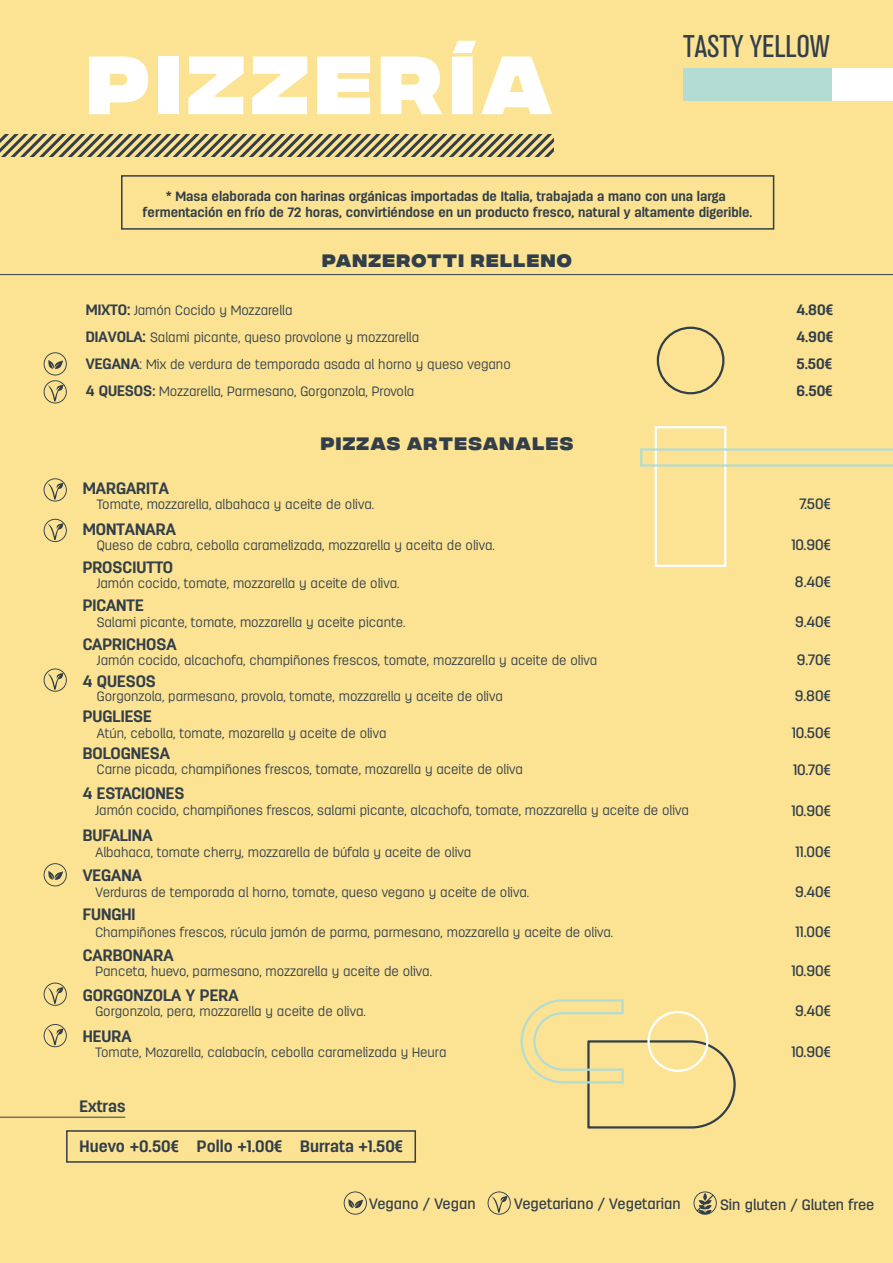
<style>
.page{position:relative;width:893px;height:1263px;background:#fbe393}
.page>*{position:absolute;margin:0;border:0;box-sizing:border-box;transform-origin:0 0}
.t1{font:800 82.5px "Integral CF";letter-spacing:.075em;color:#fff}
.t2{font:condensed 31.05px "Akzidenz Grotesk BQ";color:#323e49}
.t3{font:800 18px "Integral CF";letter-spacing:.075em;color:#323e49}
.t4{font:700 16.5px/35.7px "Antartida";color:#323e49}
.t5{font:500 15px "Antartida";color:#323e49}
.t6{font:700 15px/27px "Antartida";color:#323e49;text-align:justify}
.t7{font:300 13.5px/27px "Antartida";color:#323e49}
.t8{font:700 13.5px/16.2px "Antartida";color:#323e49;text-align:center}
.s1{font-weight:700;font-size:15px}
.s2{font-weight:700}
</style>
<div class="page">
<div style="left:816px;top:68px;width:77px;height:32px;background:#fff"></div>
<div style="left:684px;top:68px;width:148px;height:32px;background:#b3dcd2"></div>
<hr style="left:0;top:274px;width:893px;height:1px;background:#323e49">
<hr style="left:0;top:1117px;width:125px;height:1px;background:#323e49">
<svg style="left:44px;top:863px;width:23px;height:23px"></svg>
<svg style="left:44px;top:478px;width:23px;height:23px"></svg>
<svg style="left:44px;top:352px;width:23px;height:51px"></svg>
<svg style="left:44px;top:519px;width:23px;height:23px"></svg>
<svg style="left:44px;top:668px;width:23px;height:24px"></svg>
<svg style="left:44px;top:1024px;width:23px;height:23px"></svg>
<svg style="left:44px;top:982px;width:23px;height:24px"></svg>
<div style="left:655px;top:426px;width:71px;height:141px;border:2px solid #fff"></div>
<div style="left:657px;top:327px;width:67px;height:67px;border:2px solid #323e48;border-radius:50%"></div>
<svg style="left:520px;top:999px;width:216px;height:130px"></svg>
<div style="left:647px;top:1011px;width:61px;height:61px;border:2px solid #fff;border-radius:50%"></div>
<svg style="left:0;top:134px;width:554px;height:23px"></svg>
<div style="left:121px;top:175px;width:653px;height:55px;border:2px solid #323e49"></div>
<svg style="left:640px;top:448px;width:253px;height:19px"></svg>
<svg style="left:344px;top:1191px;width:23px;height:24px"></svg>
<svg style="left:488px;top:1191px;width:23px;height:24px"></svg>
<svg style="left:693px;top:1191px;width:24px;height:24px"></svg>
<div style="left:66px;top:1130px;width:350px;height:33px;border:2px solid #323e49"></div>
<h1 class="t1" style="left:87px;top:37px;width:467px">PIZZERÍA</h1>
<h2 class="t2" style="left:683px;top:29px;width:148px">TASTY YELLOW</h2>
<p class="t8" style="left:143px;top:188px;width:611px">* Masa elaborada con harinas orgánicas importadas de Italia, trabajada a mano con una larga fermentación en frío de 72 horas, convirtiéndose en un producto fresco, natural y altamente digerible.</p>
<h3 class="t3" style="left:322px;top:250px;width:251px">PANZEROTTI RELLENO</h3>
<p class="t7" style="left:86px;top:297px;width:426px"><span class="s1">MIXTO:</span> Jamón Cocido y Mozzarella<br><span class="s1">DIAVOLA:</span> Salami picante, queso provolone y mozzarella<br><span class="s1">VEGANA</span>: Mix de verdura de temporada asada al horno y queso vegano <span class="s1">4 QUESOS</span><span class="s2">:</span> Mozzarella, Parmesano, Gorgonzola, Provola</p>
<p class="t6" style="left:796px;top:296px;width:38px">4.80€ 4.90€ 5.50€ 6.50€</p>
<h3 class="t3" style="left:321px;top:433px;width:254px">PIZZAS ARTESANALES</h3>
<p class="t4" style="left:83px;top:471px;width:88px">MARGARITA</p>
<p class="t7" style="left:97px;top:491px;width:279px">Tomate, mozzarella, albahaca y aceite de oliva.</p>
<p class="t4" style="left:83px;top:511px;width:95px">MONTANARA</p>
<p class="t7" style="left:97px;top:531px;width:400px">Queso de cabra, cebolla caramelizada, mozzarella y aceita de oliva.</p>
<p class="t4" style="left:83px;top:550px;width:92px">PROSCIUTTO</p>
<p class="t4" style="left:83px;top:588px;width:62px">PICANTE</p>
<p class="t4" style="left:83px;top:626px;width:95px">CAPRICHOSA</p>
<p class="t4" style="left:83px;top:663px;width:75px">4 QUESOS<br>PUGLIESE</p>
<p class="t4" style="left:83px;top:736px;width:89px">BOLOGNESA</p>
<p class="t4" style="left:83px;top:776px;width:103px">4 ESTACIONES</p>
<p class="t4" style="left:83px;top:817px;width:71px">BUFALINA</p>
<p class="t7" style="left:97px;top:570px;width:304px">Jamón cocido, tomate, mozzarella y aceite de oliva.</p>
<p class="t7" style="left:97px;top:609px;width:310px">Salami picante, tomate, mozzarella y aceite picante.</p>
<p class="t7" style="left:97px;top:647px;width:502px">Jamón cocido, alcachofa, champiñones frescos, tomate, mozzarella y aceite de oliva</p>
<p class="t7" style="left:97px;top:683px;width:407px">Gorgonzola, parmesano, provola, tomate, mozzarella y aceite de oliva</p>
<p class="t7" style="left:97px;top:720px;width:291px">Atún, cebolla, tomate, mozarella y aceite de oliva</p>
<p class="t7" style="left:97px;top:756px;width:427px">Carne picada, champiñones frescos, tomate, mozarella y aceite de oliva</p>
<p class="t7" style="left:95px;top:797px;width:595px">Jamón cocido, champiñones frescos, salami picante, alcachofa, tomate, mozzarella y aceite de oliva</p>
<p class="t7" style="left:95px;top:839px;width:377px">Albahaca, tomate cherry, mozzarella de búfala y aceite de oliva</p>
<p class="t7" style="left:95px;top:878px;width:435px">Verduras de temporada al horno, tomate, queso vegano y aceite de oliva.</p>
<p class="t4" style="left:83px;top:857px;width:61px">VEGANA</p>
<p class="t4" style="left:83px;top:896px;width:54px">FUNGHI</p>
<p class="t7" style="left:95px;top:919px;width:519px">Champiñones frescos, rúcula jamón de parma, parmesano, mozzarella y aceite de oliva.</p>
<p class="t4" style="left:83px;top:937px;width:92px">CARBONARA</p>
<p class="t7" style="left:95px;top:958px;width:338px">Panceta, huevo, parmesano, mozzarella y aceite de oliva.</p>
<p class="t4" style="left:83px;top:977px;width:157px">GORGONZOLA Y PERA</p>
<p class="t7" style="left:95px;top:998px;width:272px">Gorgonzola, pera, mozzarella y aceite de oliva.</p>
<p class="t4" style="left:83px;top:1018px;width:50px">HEURA</p>
<p class="t7" style="left:95px;top:1039px;width:352px">Tomate, Mozarella, calabacín, cebolla caramelizada y Heura</p>
<p class="t4" style="left:80px;top:1088px;width:47px">Extras</p>
<p class="t4" style="left:80px;top:1128px;width:325px">Huevo +0.50€ Pollo +1.00€ Burrata +1.50€</p>
<p class="t5" style="left:799px;top:495px;width:33px">7.50€</p>
<p class="t5" style="left:791px;top:536px;width:41px">10.90€</p>
<p class="t5" style="left:795px;top:573px;width:38px">8.40€</p>
<p class="t5" style="left:795px;top:614px;width:37px">9.40€</p>
<p class="t5" style="left:797px;top:651px;width:36px">9.70€</p>
<p class="t5" style="left:795px;top:688px;width:38px">9.80€</p>
<p class="t5" style="left:792px;top:724px;width:41px">10.50€</p>
<p class="t5" style="left:793px;top:761px;width:39px">10.70€</p>
<p class="t5" style="left:791px;top:802px;width:41px">10.90€</p>
<p class="t5" style="left:795px;top:843px;width:37px">11.00€</p>
<p class="t5" style="left:795px;top:883px;width:37px">9.40€</p>
<p class="t5" style="left:795px;top:923px;width:37px">11.00€</p>
<p class="t5" style="left:791px;top:962px;width:41px">10.90€</p>
<p class="t5" style="left:795px;top:1002px;width:37px">9.40€</p>
<p class="t5" style="left:791px;top:1043px;width:41px">10.90€</p>
<p class="t5" style="left:369px;top:1195px;width:108px">Vegano / Vegan</p>
<p class="t5" style="left:514px;top:1195px;width:168px">Vegetariano / Vegetarian</p>
<p class="t5" style="left:720px;top:1196px;width:156px">Sin gluten / Gluten free</p>
</div>
